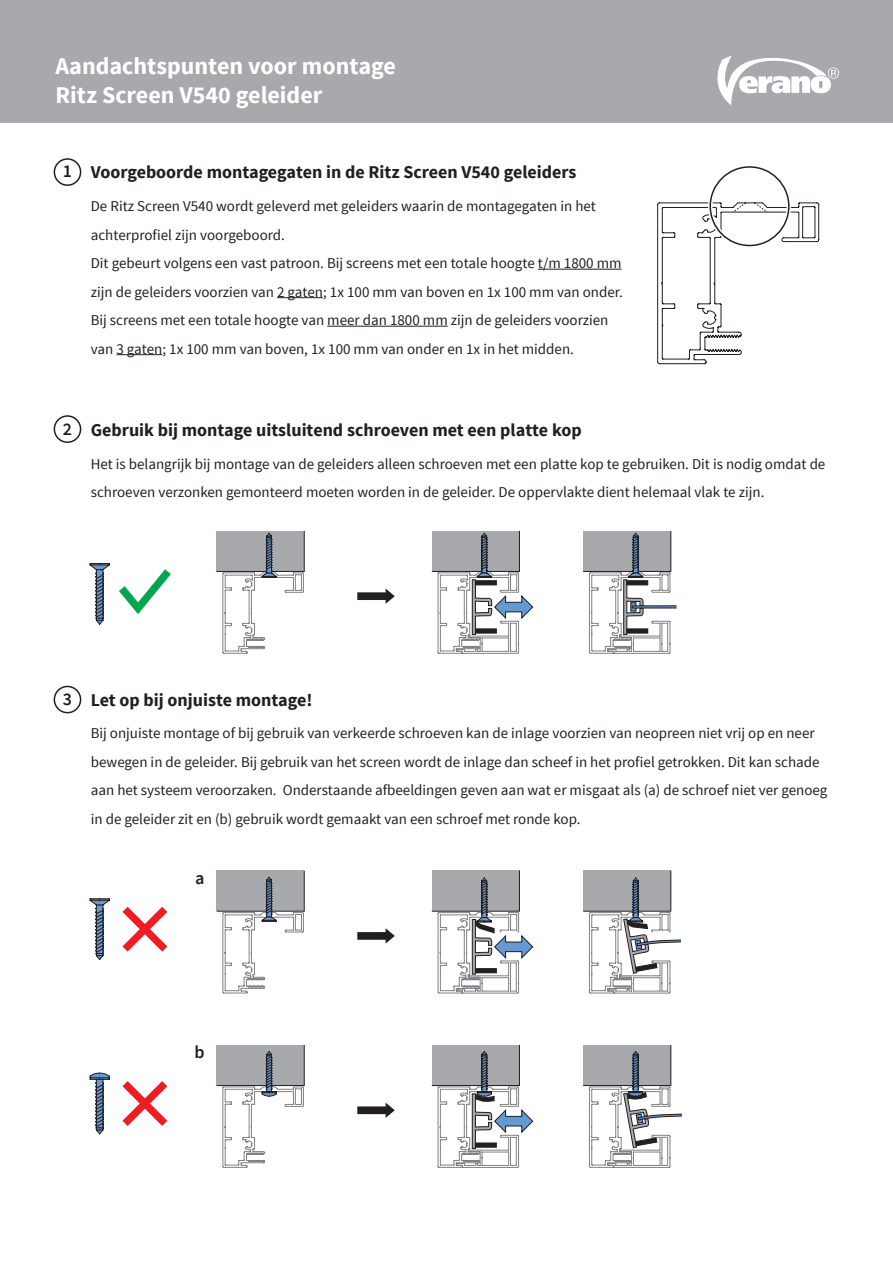
<style>
.page{position:relative;width:893px;height:1263px;background:#fff}
.page>*{position:absolute;margin:0;border:0;box-sizing:border-box;transform-origin:0 0}
.headertekst{font:700 24px "Source Sans Pro";color:#fff}
.Header_2{font:700 18px "Source Sans Pro";color:#231f20}
.Header_2-2{font:600 18px "Source Sans Pro";color:#231f20}
.bodytekst_wide{font:15px/28.5px "Source Sans Pro";color:#231f20}
</style>
<div class="page">
<div style="left:0;top:0;width:893px;height:123px;background:#a8a9ad"></div>
<svg style="left:717px;top:55px;width:122px;height:50px"></svg>
<hr style="left:538px;top:269px;width:84px;height:1px;background:#231f20">
<hr style="left:277px;top:297px;width:46px;height:1px;background:#231f20">
<hr style="left:327px;top:326px;width:121px;height:1px;background:#231f20">
<hr style="left:116px;top:354px;width:46px;height:1px;background:#231f20">
<svg style="left:657px;top:202px;width:162px;height:162px"></svg>
<svg style="left:90px;top:563px;width:20px;height:62px"></svg>
<svg style="left:119px;top:569px;width:52px;height:45px"></svg>
<svg style="left:216px;top:531px;width:89px;height:123px"></svg>
<svg style="left:431px;top:531px;width:103px;height:123px"></svg>
<svg style="left:583px;top:531px;width:93px;height:123px"></svg>
<svg style="left:357px;top:588px;width:38px;height:16px"></svg>
<svg style="left:89px;top:898px;width:21px;height:62px"></svg>
<svg style="left:90px;top:1072px;width:20px;height:63px"></svg>
<svg style="left:122px;top:907px;width:45px;height:44px"></svg>
<svg style="left:122px;top:1081px;width:45px;height:45px"></svg>
<svg style="left:432px;top:870px;width:88px;height:6px"></svg>
<svg style="left:437px;top:1097px;width:97px;height:71px"></svg>
<svg style="left:385px;top:876px;width:149px;height:221px"></svg>
<svg style="left:216px;top:870px;width:89px;height:124px"></svg>
<svg style="left:216px;top:1045px;width:89px;height:123px"></svg>
<svg style="left:583px;top:870px;width:98px;height:124px"></svg>
<svg style="left:583px;top:1045px;width:99px;height:123px"></svg>
<svg style="left:357px;top:928px;width:38px;height:15px"></svg>
<svg style="left:357px;top:1102px;width:38px;height:16px"></svg>
<div style="left:708px;top:165px;width:83px;height:83px;border:4px solid #fff;border-radius:50%"></div>
<div style="left:709px;top:166px;width:80px;height:80px;border:2px solid #231f20;border-radius:50%"></div>
<div style="left:54px;top:158px;width:27px;height:28px;border:2px solid #231f20;border-radius:50%"></div>
<div style="left:54px;top:415px;width:27px;height:28px;border:2px solid #231f20;border-radius:50%"></div>
<div style="left:54px;top:686px;width:27px;height:27px;border:2px solid #231f20;border-radius:50%"></div>
<p class="headertekst" style="left:56px;top:51px;width:342px">Aandachtspunten voor montage</p>
<p class="headertekst" style="left:56px;top:80px;width:268px">Ritz Screen V540 geleider</p>
<p class="Header_2-2" style="left:63px;top:160px;width:11px">1</p>
<p class="Header_2" style="left:91px;top:161px;width:487px">Voorgeboorde montagegaten in de Ritz Screen V540 geleiders</p>
<p class="bodytekst_wide" style="left:91px;top:192px;width:507px">De Ritz Screen V540 wordt geleverd met geleiders waarin de montagegaten in het</p>
<p class="bodytekst_wide" style="left:91px;top:221px;width:196px">achterprofiel zijn voorgeboord.</p>
<p class="bodytekst_wide" style="left:91px;top:249px;width:534px;text-align:justify">Dit gebeurt volgens een vast patroon. Bij screens met een totale hoogte t/m 1800 mm zijn de geleiders voorzien van 2 gaten; 1x 100 mm van boven en 1x 100 mm van onder.<br>Bij screens met een totale hoogte van meer dan 1800 mm zijn de geleiders voorzien</p>
<p class="bodytekst_wide" style="left:91px;top:335px;width:485px">van 3 gaten; 1x 100 mm van boven, 1x 100 mm van onder en 1x in het midden.</p>
<p class="Header_2-2" style="left:63px;top:418px;width:11px">2</p>
<p class="Header_2" style="left:91px;top:418px;width:492px">Gebruik bij montage uitsluitend schroeven met een platte kop</p>
<p class="bodytekst_wide" style="left:91px;top:450px;width:736px">Het is belangrijk bij montage van de geleiders alleen schroeven met een platte kop te gebruiken. Dit is nodig omdat de schroeven verzonken gemonteerd moeten worden in de geleider. De oppervlakte dient helemaal vlak te zijn.</p>
<p class="Header_2-2" style="left:63px;top:688px;width:11px">3</p>
<p class="Header_2" style="left:91px;top:688px;width:223px">Let op bij onjuiste montage!</p>
<p class="bodytekst_wide" style="left:91px;top:719px;width:725px">Bij onjuiste montage of bij gebruik van verkeerde schroeven kan de inlage voorzien van neopreen niet vrij op en neer</p>
<p class="bodytekst_wide" style="left:91px;top:748px;width:738px">bewegen in de geleider. Bij gebruik van het screen wordt de inlage dan scheef in het profiel getrokken. Dit kan schade aan het systeem veroorzaken. Onderstaande afbeeldingen geven aan wat er misgaat als (a) de schroef niet ver genoeg in de geleider zit en (b) gebruik wordt gemaakt van een schroef met ronde kop.</p>
<p class="Header_2-2" style="left:195px;top:867px;width:11px">a</p>
<p class="Header_2-2" style="left:194px;top:1040px;width:12px">b</p>
</div>
